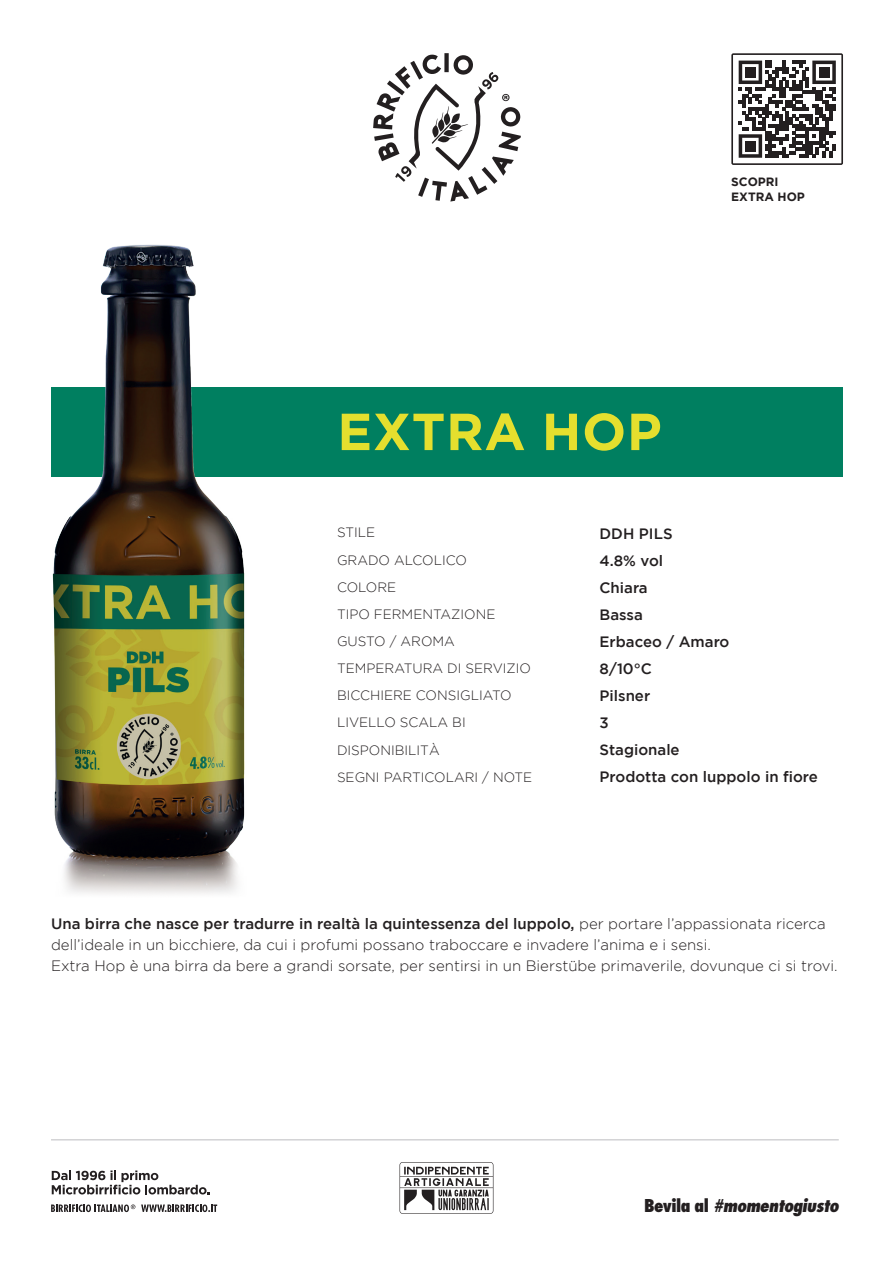
<style>
.page{position:relative;width:893px;height:1263px;background:#fff}
.page>*{position:absolute;margin:0;border:0;box-sizing:border-box;transform-origin:0 0}
.t1{font:700 52.05px "Gotham";letter-spacing:.015em;color:#e5df2e}
.t2{font:italic 800 condensed 17.25px "Futura Std";letter-spacing:-.035em;color:#231f20}
.t3{font:300 15px/21px "Gotham";color:#231f20}
.t4{font:500 15px/27px "Gotham";color:#231f20}
.t5{font:300 13.5px/27.2px "Gotham";color:#231f20}
.t6{font:700 12px/15px "Gotham";color:#231f20}
.s1{font-weight:500}
.s2{font-style:normal}
</style>
<div class="page">
<div style="left:51px;top:387px;width:792px;height:89px;background:#007f60"></div>
<img style="left:51px;top:244px;width:296px;height:650px">
<svg style="left:400px;top:1162px;width:93px;height:52px"></svg>
<svg style="left:52px;top:1170px;width:158px;height:24px"></svg>
<svg style="left:141px;top:1204px;width:76px;height:8px"></svg>
<svg style="left:51px;top:1204px;width:84px;height:8px"></svg>
<hr style="left:51px;top:1139px;width:788px;height:1px;background:#bcbdc0">
<div style="left:444px;top:53px;width:5px;height:19px;background:#231f20"></div>
<svg style="left:373px;top:55px;width:148px;height:147px"></svg>
<svg style="left:731px;top:53px;width:112px;height:112px"></svg>
<div style="left:745px;top:67px;width:10px;height:10px;background:#231f20"></div>
<div style="left:819px;top:67px;width:10px;height:10px;background:#231f20"></div>
<div style="left:745px;top:141px;width:10px;height:10px;background:#231f20"></div>
<p class="t6" style="left:731px;top:174px;width:75px">SCOPRI<br>EXTRA HOP</p>
<h1 class="t1" style="left:337px;top:402px;width:326px">EXTRA HOP</h1>
<p class="t5" style="left:337px;top:519px;width:197px">STILE<br>GRADO ALCOLICO<br>COLORE<br>TIPO FERMENTAZIONE<br>GUSTO / AROMA<br>TEMPERATURA DI SERVIZIO<br>BICCHIERE CONSIGLIATO<br>LIVELLO SCALA BI<br>DISPONIBILITÀ<br>SEGNI PARTICOLARI / NOTE</p>
<p class="t4" style="left:600px;top:519px;width:220px">DDH PILS<br>4.8% vol<br>Chiara<br>Bassa<br>Erbaceo / Amaro<br>8/10°C<br>Pilsner<br>3<br>Stagionale<br>Prodotta con luppolo in fiore</p>
<p class="t3" style="left:51px;top:913px;width:788px"><span class="s1">Una birra che nasce per tradurre in realtà la quintessenza del luppolo,</span> per portare l’appassionata ricerca dell’ideale in un bicchiere, da cui i profumi possano traboccare e invadere l’anima e i sensi.<br>Extra Hop è una birra da bere a grandi sorsate, per sentirsi in un Bierstübe primaverile, dovunque ci si trovi.</p>
<p class="t2" style="left:644px;top:1194px;width:196px"><span class="s2">Bevila al</span> #momentogiusto</p>
</div>
